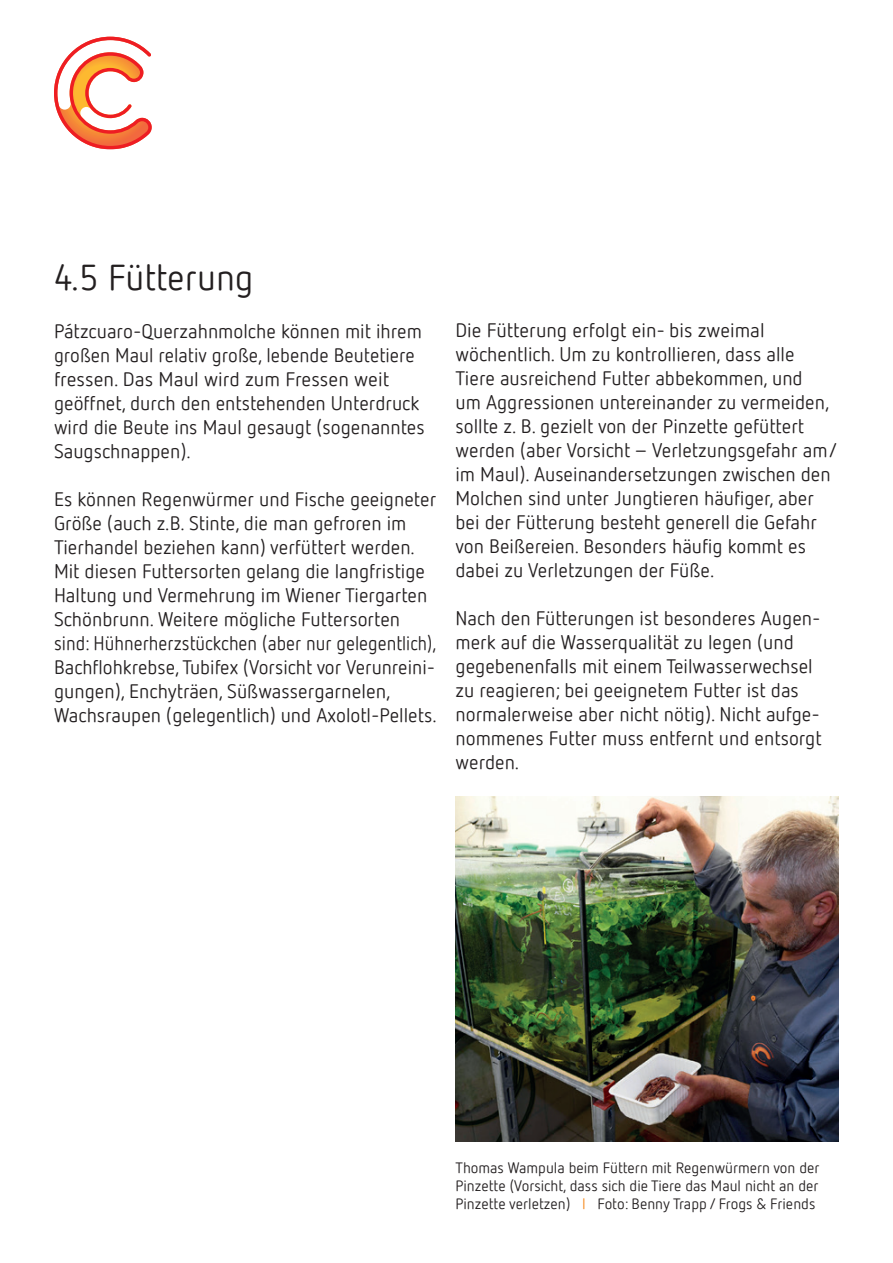
<style>
.page{position:relative;width:893px;height:1263px;background:#fff}
.page>*{position:absolute;margin:0;border:0;box-sizing:border-box;transform-origin:0 0}
.t1{font:36px "Netto Pro";color:#231f20}
.t2{font:19.5px/24px "Netto Pro";color:#231f20}
.t3{font:15px/18px "Netto Pro";color:#231f20;text-align:justify}
.s1{color:#f68b1f}
</style>
<div class="page">
<svg style="left:54px;top:37px;width:98px;height:112px"></svg>
<img style="left:456px;top:796px;width:383px;height:346px">
<h1 class="t1" style="left:54px;top:254px;width:201px">4.5 Fütterung</h1>
<p class="t2" style="left:54px;top:318px;width:372px">Pátzcuaro-Querzahnmolche können mit ihrem großen Maul relativ große, lebende Beutetiere fressen. Das Maul wird zum Fressen weit geöffnet, durch den entstehenden Unterdruck wird die Beute ins Maul gesaugt (sogenanntes Saugschnappen).</p>
<p class="t2" style="left:54px;top:486px;width:384px">Es können Regenwürmer und Fische geeigneter Größe (auch z.B. Stinte, die man gefroren im Tierhandel beziehen kann) verfüttert werden.<br>Mit diesen Futtersorten gelang die langfristige Haltung und Vermehrung im Wiener Tiergarten Schönbrunn. Weitere mögliche Futtersorten sind: Hühnerherzstückchen (aber nur gelegentlich), Bachflohkrebse, Tubifex (Vorsicht vor Verunreini&shy;gungen), Enchyträen, Süßwassergarnelen, Wachsraupen (gelegentlich) und Axolotl-Pellets.</p>
<p class="t2" style="left:455px;top:317px;width:385px">Die Fütterung erfolgt ein- bis zweimal wöchentlich. Um zu kontrollieren, dass alle Tiere ausreichend Futter abbekommen, und<br>um Aggressionen untereinander zu vermeiden, sollte z. B. gezielt von der Pinzette gefüttert werden (aber Vorsicht – Verletzungsgefahr am/ im Maul). Auseinandersetzungen zwischen den Molchen sind unter Jungtieren häufiger, aber bei der Fütterung besteht generell die Gefahr von Beißereien. Besonders häufig kommt es dabei zu Verletzungen der Füße.</p>
<p class="t2" style="left:455px;top:605px;width:368px">Nach den Fütterungen ist besonderes Augen&shy;merk auf die Wasserqualität zu legen (und gegebenenfalls mit einem Teilwasserwechsel zu reagieren; bei geeignetem Futter ist das normalerweise aber nicht nötig). Nicht aufge&shy;nommenes Futter muss entfernt und entsorgt werden.</p>
<p class="t3" style="left:455px;top:1158px;width:366px">Thomas Wampula beim Füttern mit Regenwürmern von der Pinzette (Vorsicht, dass sich die Tiere das Maul nicht an der Pinzette verletzen) <span class="s1">I</span> Foto: Benny Trapp / Frogs &amp; Friends</p>
</div>
